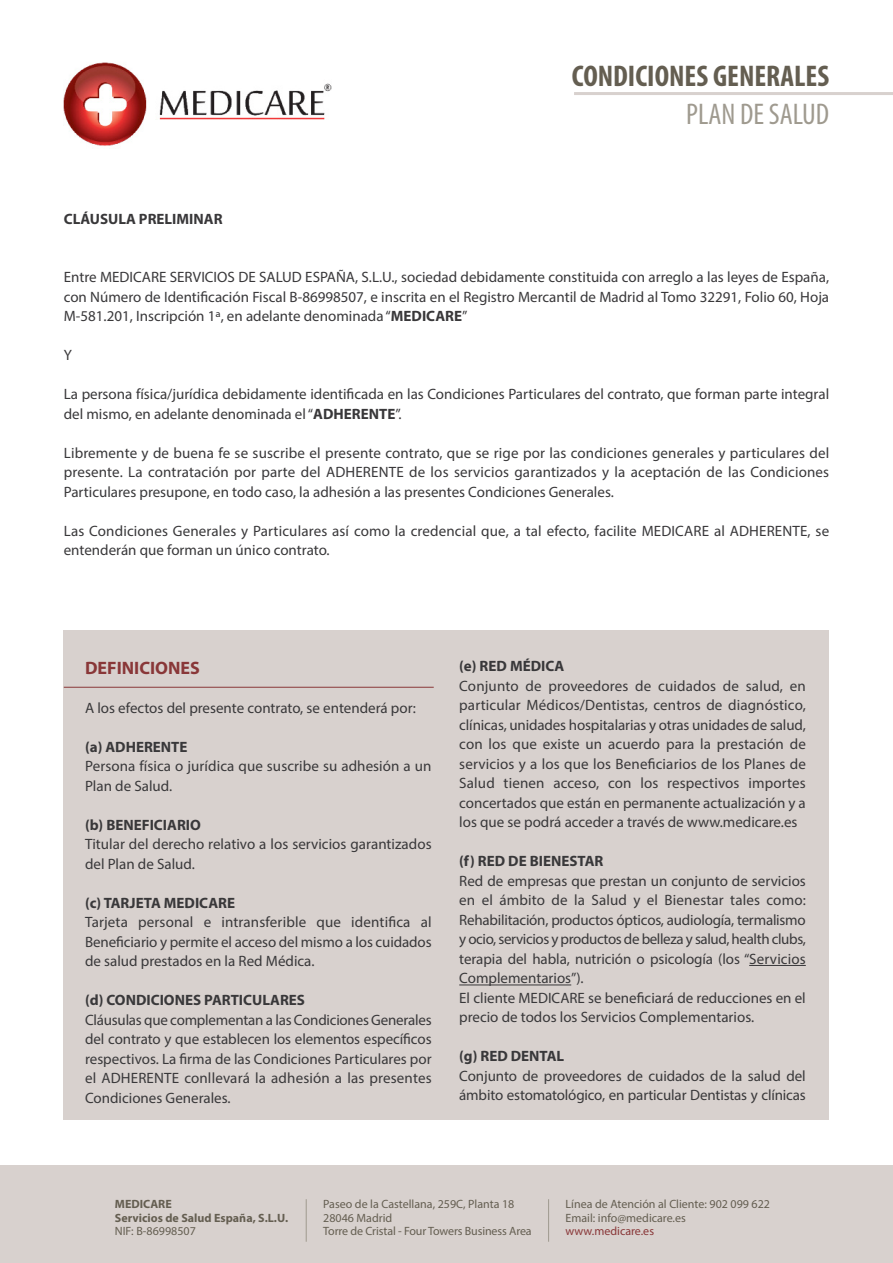
<style>
.page{position:relative;width:893px;height:1263px;background:#fff}
.page>*{position:absolute;margin:0;border:0;box-sizing:border-box;transform-origin:0 0}
.t1{font:700 condensed 30px "Myriad Pro";color:#645e51}
.t2{font:condensed 30px "Myriad Pro";color:#9f9a8f}
.t3{font:700 18px "Myriad Pro";color:#893738}
.t4{font:15px/19.5px "Myriad Pro";color:#39383a}
.t5{font:700 15px "Myriad Pro";color:#39383a}
.t6{font:12px/13.5px "Myriad Pro";color:#645e51}
.t7{font:700 12px/13.5px "Myriad Pro";color:#645e51}
.t8{font:12px "Myriad Pro";color:#893738}
.s1{font-weight:700}
</style>
<div class="page">
<img style="left:64px;top:62px;width:268px;height:84px">
<hr style="left:574px;top:92px;width:319px;height:3px;background:#d8d1ce">
<div style="left:0;top:1165px;width:893px;height:98px;background:#d8d1ce"></div>
<hr style="left:548px;top:1199px;width:1px;height:43px;background:#9f9a8f">
<hr style="left:306px;top:1199px;width:1px;height:43px;background:#9f9a8f">
<div style="left:64px;top:630px;width:765px;height:489px;background:#d8d1ce"></div>
<hr style="left:749px;top:965px;width:57px;height:1px;background:#39383a">
<hr style="left:459px;top:984px;width:112px;height:1px;background:#39383a">
<hr style="left:64px;top:687px;width:370px;height:1px;background:#893738">
<p class="t5" style="left:64px;top:213px;width:160px">CLÁUSULA PRELIMINAR</p>
<h1 class="t1" style="left:572px;top:66px;width:259px">CONDICIONES GENERALES</h1>
<h1 class="t2" style="left:686px;top:103px;width:145px">PLAN DE SALUD</h1>
<p class="t4" style="left:64px;top:269px;width:767px;text-align:justify">Entre MEDICARE SERVICIOS DE SALUD ESPAÑA, S.L.U., sociedad debidamente constituida con arreglo a las leyes de España, con Número de Identificación Fiscal B-86998507, e inscrita en el Registro Mercantil de Madrid al Tomo 32291, Folio 60, Hoja M-581.201, Inscripción 1ª, en adelante denominada “<span class="s1">MEDICARE</span>”</p>
<p class="t4" style="left:64px;top:347px;width:10px">Y</p>
<p class="t4" style="left:64px;top:386px;width:767px">La persona física/jurídica debidamente identificada en las Condiciones Particulares del contrato, que forman parte integral del mismo, en adelante denominada el“<span class="s1">ADHERENTE</span>”.</p>
<p class="t4" style="left:64px;top:444px;width:767px;text-align:justify">Libremente y de buena fe se suscribe el presente contrato, que se rige por las condiciones generales y particulares del presente. La contratación por parte del ADHERENTE de los servicios garantizados y la aceptación de las Condiciones Particulares presupone, en todo caso, la adhesión a las presentes Condiciones Generales.</p>
<p class="t4" style="left:64px;top:522px;width:767px">Las Condiciones Generales y Particulares así como la credencial que, a tal efecto, facilite MEDICARE al ADHERENTE, se entenderán que forman un único contrato.</p>
<p class="t3" style="left:85px;top:661px;width:116px">DEFINICIONES</p>
<p class="t4" style="left:85px;top:699px;width:332px">A los efectos del presente contrato, se entenderá por:</p>
<p class="t5" style="left:85px;top:741px;width:104px">(a) ADHERENTE</p>
<p class="t4" style="left:85px;top:757px;width:348px">Persona física o jurídica que suscribe su adhesión a un<br>Plan de Salud.</p>
<p class="t5" style="left:85px;top:819px;width:117px">(b) BENEFICIARIO</p>
<p class="t4" style="left:85px;top:835px;width:348px">Titular del derecho relativo a los servicios garantizados del Plan de Salud.</p>
<p class="t5" style="left:85px;top:897px;width:152px">(c) TARJETA MEDICARE</p>
<p class="t4" style="left:85px;top:913px;width:348px;text-align:justify">Tarjeta personal e intransferible que identifica al Beneficiario y permite el acceso del mismo a los cuidados de salud prestados en la Red Médica.</p>
<p class="t5" style="left:85px;top:994px;width:221px">(d) CONDICIONES PARTICULARES</p>
<p class="t4" style="left:85px;top:1011px;width:348px;text-align:justify">Cláusulas que complementan a las Condiciones Generales del contrato y que establecen los elementos específicos respectivos. La firma de las Condiciones Particulares por el ADHERENTE conllevará la adhesión a las presentes Condiciones Generales.</p>
<p class="t5" style="left:459px;top:661px;width:107px">(e) RED MÉDICA</p>
<p class="t4" style="left:459px;top:677px;width:348px;text-align:justify">Conjunto de proveedores de cuidados de salud, en particular Médicos/Dentistas, centros de diagnóstico, clínicas, unidades hospitalarias y otras unidades de salud, con los que existe un acuerdo para la prestación de servicios y a los que los Beneficiarios de los Planes de Salud tienen acceso, con los respectivos importes concertados que están en permanente actualización y a los que se podrá acceder a través de www.medicare.es</p>
<p class="t5" style="left:459px;top:856px;width:146px">(f) RED DE BIENESTAR</p>
<p class="t4" style="left:459px;top:872px;width:348px">Red de empresas que prestan un conjunto de servicios en el ámbito de la Salud y el Bienestar tales como:<br>Rehabilitación, productos ópticos, audiología, termalismo y ocio, servicios y productos de belleza y salud, health clubs, terapia del habla, nutrición o psicología (los “Servicios Complementarios”).<br>El cliente MEDICARE se beneficiará de reducciones en el precio de todos los Servicios Complementarios.</p>
<p class="t5" style="left:459px;top:1051px;width:107px">(g) RED DENTAL</p>
<p class="t4" style="left:459px;top:1067px;width:348px">Conjunto de proveedores de cuidados de la salud del ámbito estomatológico, en particular Dentistas y clínicas</p>
<p class="t7" style="left:115px;top:1198px;width:175px">MEDICARE<br>Servicios de Salud España, S.L.U.</p>
<p class="t6" style="left:115px;top:1225px;width:82px">NIF: B-86998507</p>
<p class="t6" style="left:323px;top:1198px;width:210px">Paseo de la Castellana, 259C, Planta 18<br>28046 Madrid<br>Torre de Cristal - Four Towers Business Area</p>
<p class="t6" style="left:566px;top:1198px;width:206px">Línea de Atención al Cliente: 902 099 622<br>Email: info@medicare.es</p>
<p class="t8" style="left:566px;top:1227px;width:90px">www.medicare.es</p>
</div>
